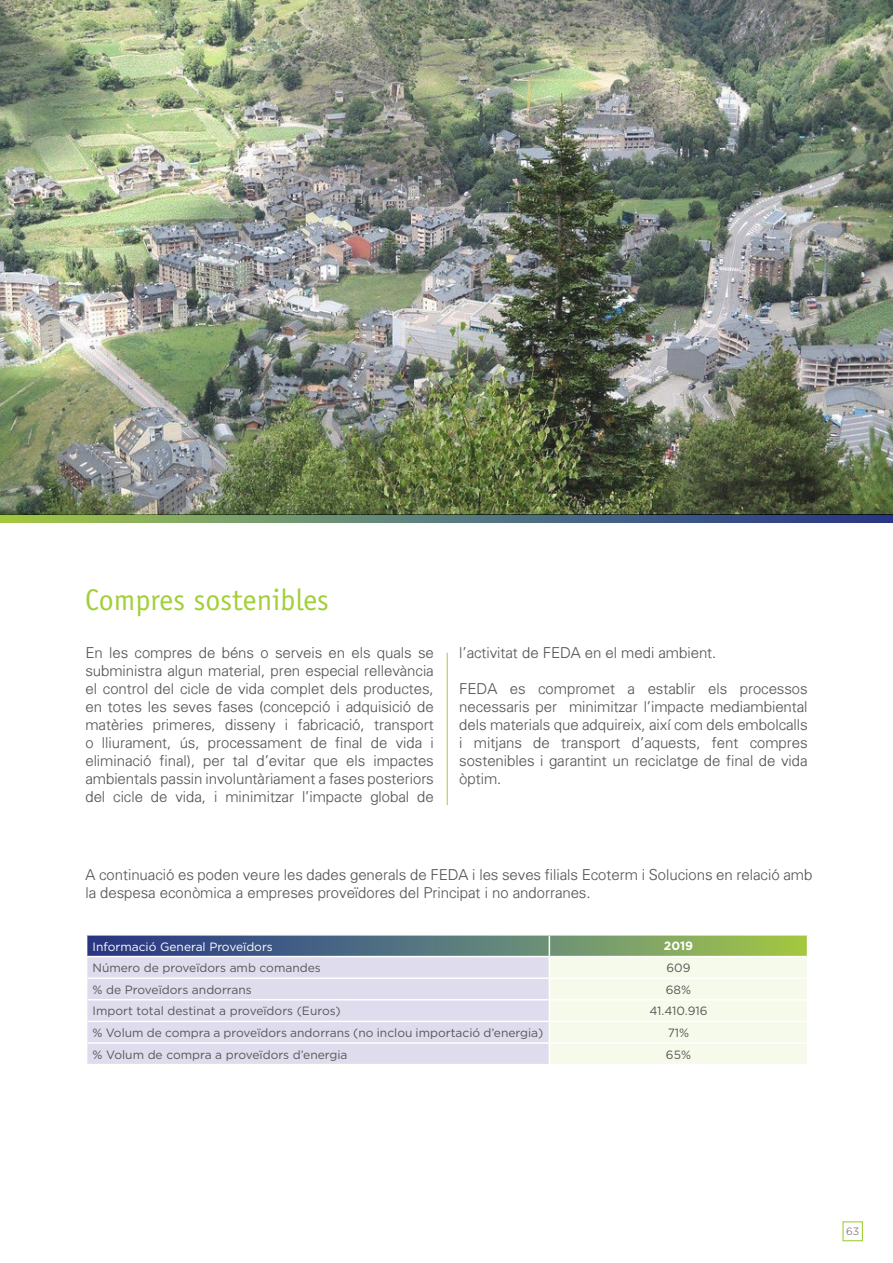
<style>
.page{position:relative;width:893px;height:1263px;background:#fff}
.page>*{position:absolute;margin:0;border:0;box-sizing:border-box;transform-origin:0 0}
.t1{font:30px "Officina Sans Std";color:#a3cf38}
.t2{font:300 15px/18px "Univers";color:#575756;text-align:justify}
.t3{font:12px "Gotham";color:#575756}
.t4{font:12px "Gotham";color:#fff}
.t5{font:700 12px "Gotham";color:#fff}
.t6{font:300 10.5px "Gotham";color:#575756}
</style>
<div class="page">
<div style="left:842px;top:1221px;width:21px;height:20px;border:1px solid #a3cf38"></div>
<hr style="left:447px;top:653px;width:1px;height:152px;background:#a3cf38">
<svg style="left:0;top:515px;width:893px;height:7px;background:#5e7d74"></svg>
<svg style="left:86px;top:935px;width:722px;height:129px;background:#d2d7da"></svg>
<img style="left:0;top:0;width:893px;height:515px">
<h1 class="t1" style="left:85px;top:582px;width:245px">Compres sostenibles</h1>
<p class="t2" style="left:85px;top:644px;width:350px">En les compres de béns o serveis en els quals se subministra algun material, pren especial rellevància el control del cicle de vida complet dels productes, en totes les seves fases (concepció i adquisició de matèries primeres, disseny i fabricació, transport o lliurament, ús, processament de final de vida i eliminació final), per tal d’evitar que els impactes ambientals passin involuntàriament a fases posteriors del cicle de vida, i minimitzar l’impacte global de</p>
<p class="t2" style="left:459px;top:644px;width:259px">l’activitat de FEDA en el medi ambient.</p>
<p class="t2" style="left:459px;top:680px;width:350px">FEDA es compromet a establir els processos necessaris per minimitzar l’impacte mediambiental dels materials que adquireix, així com dels embolcalls i mitjans de transport d’aquests, fent compres sostenibles i garantint un reciclatge de final de vida òptim.</p>
<p class="t2" style="left:85px;top:865px;width:728px">A continuació es poden veure les dades generals de FEDA i les seves filials Ecoterm i Solucions en relació amb la despesa econòmica a empreses proveïdores del Principat i no andorranes.</p>
<p class="t4" style="left:93px;top:938px;width:182px">Informació General Proveïdors</p>
<p class="t5" style="left:664px;top:939px;width:31px">2019</p>
<p class="t3" style="left:93px;top:960px;width:230px">Número de proveïdors amb comandes</p>
<p class="t3" style="left:666px;top:960px;width:26px">609</p>
<p class="t3" style="left:93px;top:982px;width:161px">% de Proveïdors andorrans</p>
<p class="t3" style="left:666px;top:982px;width:27px">68%</p>
<p class="t3" style="left:93px;top:1003px;width:250px">Import total destinat a proveïdors (Euros)</p>
<p class="t3" style="left:649px;top:1003px;width:60px">41.410.916</p>
<p class="t3" style="left:93px;top:1025px;width:452px">% Volum de compra a proveïdors andorrans (no inclou importació d’energia)</p>
<p class="t3" style="left:668px;top:1025px;width:23px">71%</p>
<p class="t3" style="left:93px;top:1047px;width:256px">% Volum de compra a proveïdors d’energia</p>
<p class="t3" style="left:666px;top:1047px;width:27px">65%</p>
<p class="t6" style="left:846px;top:1225px;width:15px">63</p>
</div>
